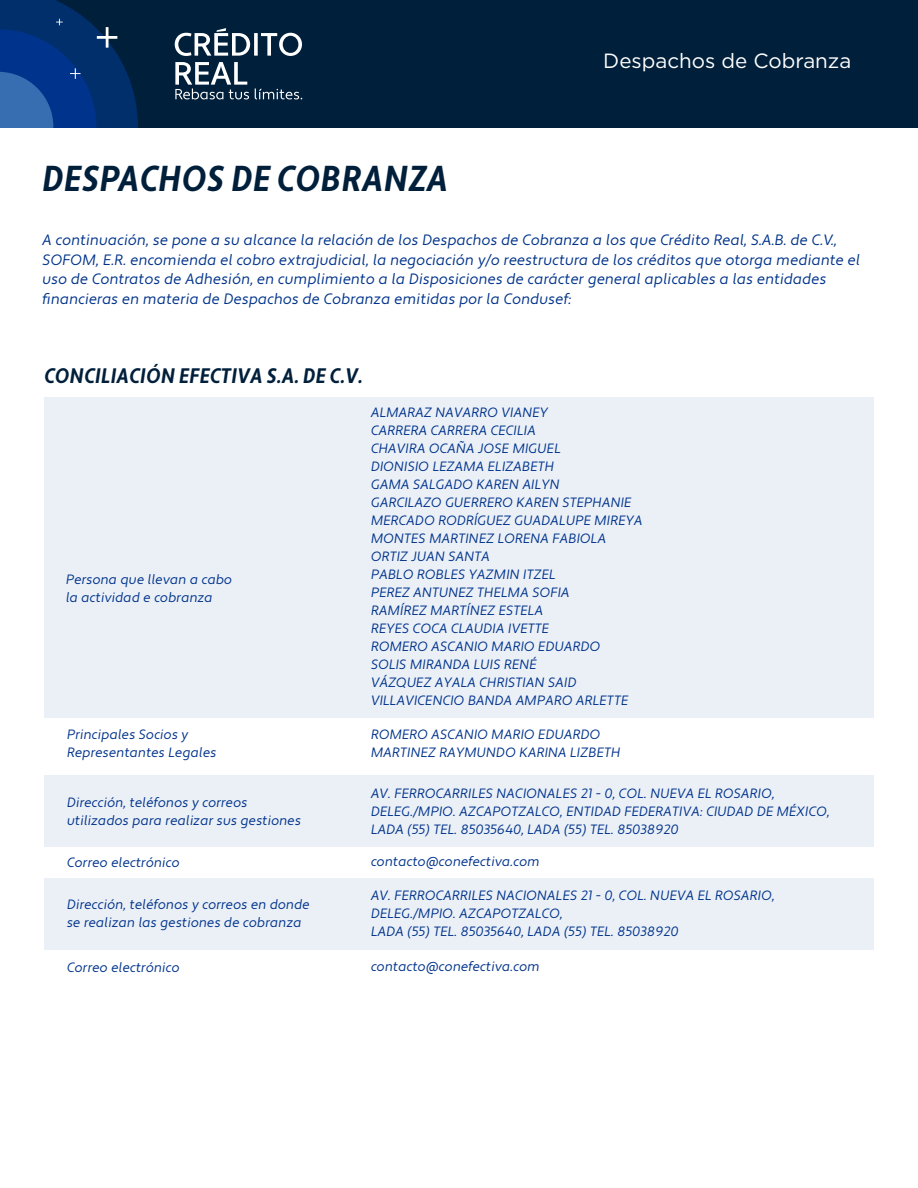
<style>
.page{position:relative;width:918px;height:1188px;background:#fff}
.page>*{position:absolute;margin:0;border:0;box-sizing:border-box;transform-origin:0 0}
.t1{font:36px "Apertura Bold Condensed Obliq";color:#001f3b}
.t2{font:21px "Apertura Bold Condensed Obliq";color:#001f3b}
.t3{font:20.55px "Gotham HTF";color:#fff}
.t4{font:15px/19.5px "Apertura Obliq";color:#00338b}
.t5{font:13.5px/18px "Apertura Obliq";color:#00338b}
</style>
<div class="page">
<div style="left:44px;top:397px;width:830px;height:320px;background:#ebf0f7"></div>
<div style="left:44px;top:775px;width:830px;height:72px;background:#ebf0f7"></div>
<div style="left:44px;top:878px;width:830px;height:71px;background:#ebf0f7"></div>
<div style="left:0;top:0;width:918px;height:128px;background:#001f3b"></div>
<svg style="left:0;top:0;width:138px;height:128px"></svg>
<svg style="left:175px;top:28px;width:127px;height:71px"></svg>
<h1 class="t1" style="left:43px;top:157px;width:408px">DESPACHOS DE COBRANZA</h1>
<h3 class="t3" style="left:603px;top:50px;width:250px">Despachos de Cobranza</h3>
<p class="t4" style="left:43px;top:231px;width:819px">A continuación, se pone a su alcance la relación de los Despachos de Cobranza a los que Crédito Real, S.A.B. de C.V., SOFOM, E.R. encomienda el cobro extrajudicial, la negociación y/o reestructura de los créditos que otorga mediante el uso de Contratos de Adhesión, en cumplimiento a la Disposiciones de carácter general aplicables a las entidades financieras en materia de Despachos de Cobranza emitidas por la Condusef:</p>
<h2 class="t2" style="left:44px;top:363px;width:321px">CONCILIACIÓN EFECTIVA S.A. DE C.V.</h2>
<p class="t5" style="left:66px;top:571px;width:168px">Persona que llevan a cabo la actividad e cobranza</p>
<p class="t5" style="left:67px;top:726px;width:151px">Principales Socios y<br>Representantes Legales</p>
<p class="t5" style="left:67px;top:793px;width:236px">Dirección, teléfonos y correos utilizados para realizar sus gestiones</p>
<p class="t5" style="left:67px;top:854px;width:114px">Correo electrónico</p>
<p class="t5" style="left:371px;top:404px;width:273px">ALMARAZ NAVARRO VIANEY<br>CARRERA CARRERA CECILIA<br>CHAVIRA OCAÑA JOSE MIGUEL<br>DIONISIO LEZAMA ELIZABETH<br>GAMA SALGADO KAREN AILYN<br>GARCILAZO GUERRERO KAREN STEPHANIE<br>MERCADO RODRÍGUEZ GUADALUPE MIREYA<br>MONTES MARTINEZ LORENA FABIOLA<br>ORTIZ JUAN SANTA<br>PABLO ROBLES YAZMIN ITZEL<br>PEREZ ANTUNEZ THELMA SOFIA<br>RAMÍREZ MARTÍNEZ ESTELA<br>REYES COCA CLAUDIA IVETTE<br>ROMERO ASCANIO MARIO EDUARDO<br>SOLIS MIRANDA LUIS RENÉ<br>VÁZQUEZ AYALA CHRISTIAN SAID<br>VILLAVICENCIO BANDA AMPARO ARLETTE</p>
<p class="t5" style="left:371px;top:726px;width:251px">ROMERO ASCANIO MARIO EDUARDO<br>MARTINEZ RAYMUNDO KARINA LIZBETH</p>
<p class="t5" style="left:371px;top:784px;width:461px">AV. FERROCARRILES NACIONALES 21 - 0, COL. NUEVA EL ROSARIO,<br>DELEG./MPIO. AZCAPOTZALCO, ENTIDAD FEDERATIVA: CIUDAD DE MÉXICO,<br>LADA (55) TEL. 85035640, LADA (55) TEL. 85038920</p>
<p class="t5" style="left:371px;top:853px;width:170px">contacto@conefectiva.com</p>
<p class="t5" style="left:67px;top:896px;width:244px">Dirección, teléfonos y correos en donde se realizan las gestiones de cobranza</p>
<p class="t5" style="left:371px;top:887px;width:405px">AV. FERROCARRILES NACIONALES 21 - 0, COL. NUEVA EL ROSARIO,<br>DELEG./MPIO. AZCAPOTZALCO,<br>LADA (55) TEL. 85035640, LADA (55) TEL. 85038920</p>
<p class="t5" style="left:67px;top:959px;width:114px">Correo electrónico</p>
<p class="t5" style="left:371px;top:958px;width:170px">contacto@conefectiva.com</p>
</div>
